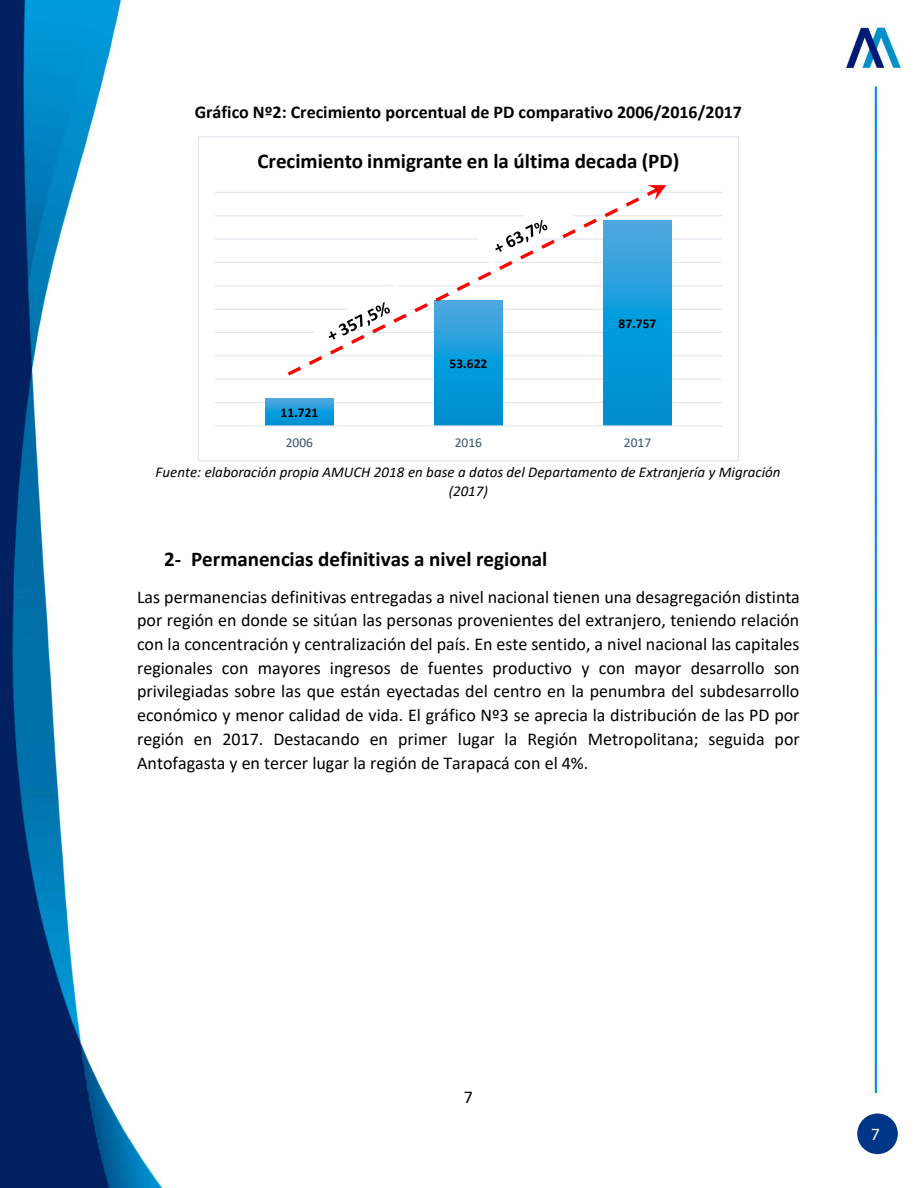
<style>
.page{position:relative;width:918px;height:1188px;background:#fff}
.page>*{position:absolute;margin:0;border:0;box-sizing:border-box;transform-origin:0 0}
.t1{font:700 21px "Calibri";color:#000}
.t2{font:18px/23.7px "Calibri";color:#000;text-align:justify}
.t3{font:700 18px "Calibri";color:#000}
.t4{font:17.1px "Myriad Pro";color:#fff}
.t5{font:italic 15px/19.8px "Calibri";color:#000;text-align:center}
.t6{font:700 13.5px "Calibri";color:#000}
.t7{font:13.5px "Calibri";color:#3a536b}
</style>
<div class="page">
<img style="left:0;top:0;width:901px;height:1188px">
<div style="left:857px;top:1114px;width:41px;height:40px;background:#003687;border-radius:50%"></div>
<div style="left:198px;top:137px;width:540px;height:324px;background:#fff"></div>
<hr style="left:215px;top:402px;width:507px;height:1px;background:#dfe6ec">
<hr style="left:215px;top:379px;width:507px;height:1px;background:#dfe6ec">
<hr style="left:215px;top:355px;width:507px;height:1px;background:#dfe6ec">
<hr style="left:215px;top:332px;width:507px;height:1px;background:#dfe6ec">
<hr style="left:215px;top:309px;width:507px;height:1px;background:#dfe6ec">
<hr style="left:215px;top:285px;width:507px;height:1px;background:#dfe6ec">
<hr style="left:215px;top:262px;width:507px;height:1px;background:#dfe6ec">
<hr style="left:215px;top:238px;width:507px;height:2px;background:#dfe6ec">
<hr style="left:215px;top:215px;width:507px;height:1px;background:#dfe6ec">
<hr style="left:215px;top:192px;width:507px;height:1px;background:#dfe6ec">
<svg style="left:266px;top:399px;width:67px;height:26px;background:#189cda"></svg>
<div style="left:435px;top:301px;width:67px;height:125px;background:#0093d4"></div>
<svg style="left:604px;top:221px;width:67px;height:204px;background:#0592d3"></svg>
<hr style="left:215px;top:425px;width:507px;height:2px;background:#dfe6ec">
<svg style="left:288px;top:185px;width:378px;height:191px"></svg>
<svg style="left:311px;top:283px;width:99px;height:69px"></svg>
<svg style="left:478px;top:196px;width:99px;height:69px"></svg>
<p class="t3" style="left:195px;top:99px;width:549px">Gráfico Nº2: Crecimiento porcentual de PD comparativo 2006/2016/2017</p>
<p class="t1" style="left:257px;top:146px;width:423px">Crecimiento inmigrante en la última decada (PD)</p>
<p class="t6" style="left:281px;top:403px;width:39px">11.721</p>
<p class="t6" style="left:450px;top:354px;width:39px">53.622</p>
<p class="t6" style="left:619px;top:314px;width:39px">87.757</p>
<p class="t7" style="left:286px;top:434px;width:29px">2006</p>
<p class="t7" style="left:455px;top:434px;width:29px">2016</p>
<p class="t7" style="left:624px;top:434px;width:29px">2017</p>
<p class="t5" style="left:156px;top:461px;width:627px">Fuente: elaboración propia AMUCH 2018 en base a datos del Departamento de Extranjería y Migración (2017)</p>
<p class="t1" style="left:164px;top:544px;width:385px">2- Permanencias definitivas a nivel regional</p>
<p class="t2" style="left:137px;top:584px;width:664px">Las permanencias definitivas entregadas a nivel nacional tienen una desagregación distinta por región en donde se sitúan las personas provenientes del extranjero, teniendo relación con la concentración y centralización del país. En este sentido, a nivel nacional las capitales regionales con mayores ingresos de fuentes productivo y con mayor desarrollo son privilegiadas sobre las que están eyectadas del centro en la penumbra del subdesarrollo económico y menor calidad de vida. El gráfico Nº3 se aprecia la distribución de las PD por región en 2017. Destacando en primer lugar la Región Metropolitana; seguida por Antofagasta y en tercer lugar la región de Tarapacá con el 4%.</p>
<p class="t2" style="left:464px;top:1085px;width:11px">7</p>
<p class="t4" style="left:871px;top:1124px;width:10px">7</p>
</div>
